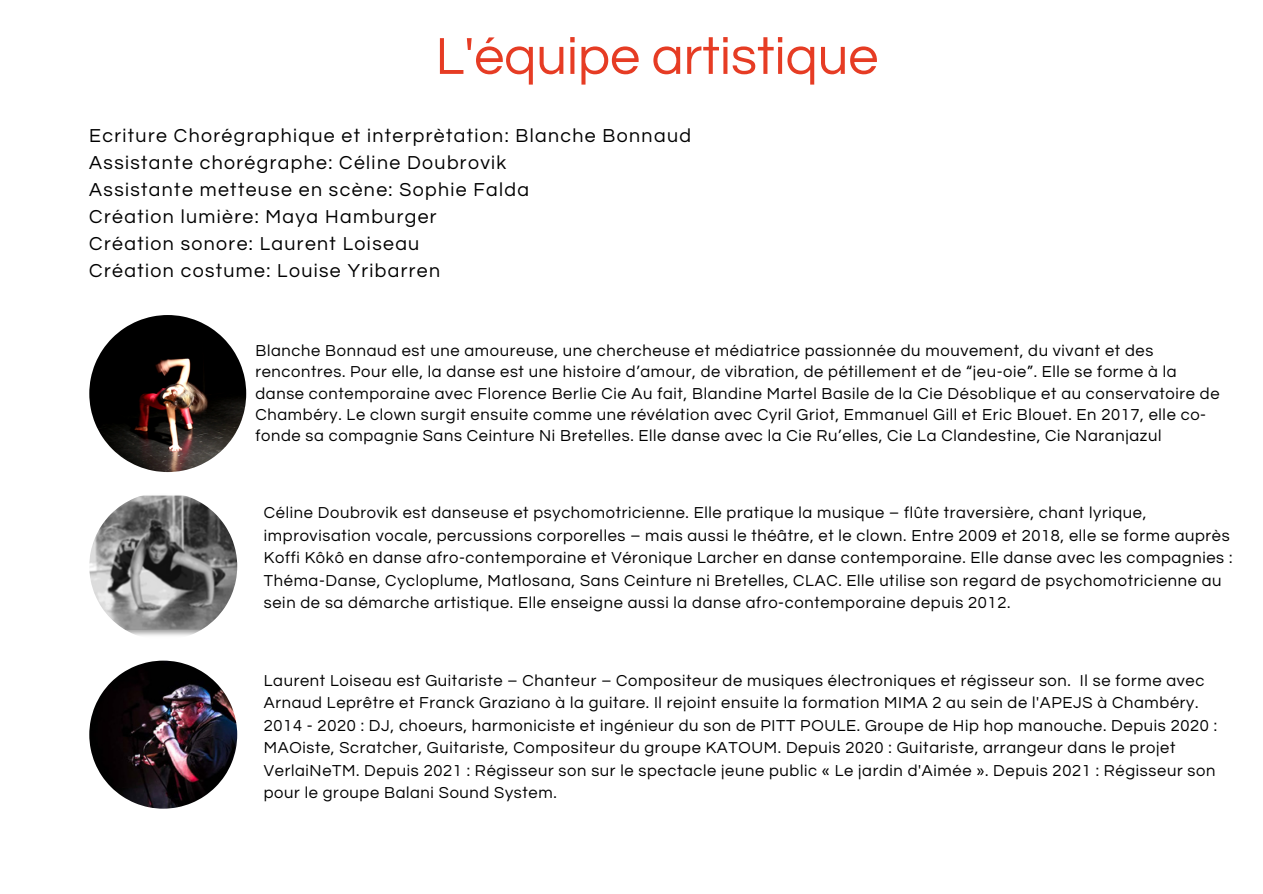
<style>
.page{position:relative;width:1263px;height:894px;background:#fff}
.page>*{position:absolute;margin:0;border:0;box-sizing:border-box;transform-origin:0 0}
.t1{font:54px "Questrial";color:#e63c24}
.t2{font:19.5px/27px "Questrial";letter-spacing:.07em;color:#000}
.t3{font:16.5px/22.5px "Questrial";letter-spacing:.04em;color:#000}
</style>
<div class="page">
<img style="left:89px;top:315px;width:157px;height:157px">
<img style="left:89px;top:495px;width:148px;height:141px">
<img style="left:89px;top:660px;width:148px;height:148px">
<p class="t1" style="left:436px;top:30px;width:444px">L'équipe artistique</p>
<p class="t2" style="left:89px;top:122px;width:603px">Ecriture Chorégraphique et interprètation: Blanche Bonnaud Assistante chorégraphe: Céline Doubrovik<br>Assistante metteuse en scène: Sophie Falda<br>Création lumière: Maya Hamburger<br>Création sonore: Laurent Loiseau<br>Création costume: Louise Yribarren</p>
<p class="t3" style="left:255px;top:340px;width:966px;line-height:21.3px">Blanche Bonnaud est une amoureuse, une chercheuse et médiatrice passionnée du mouvement, du vivant et des rencontres. Pour elle, la danse est une histoire d’amour, de vibration, de pétillement et de “jeu-oie”. Elle se forme à la danse contemporaine avec Florence Berlie Cie Au fait, Blandine Martel Basile de la Cie Désoblique et au conservatoire de Chambéry. Le clown surgit ensuite comme une révélation avec Cyril Griot, Emmanuel Gill et Eric Blouet. En 2017, elle co&shy;fonde sa compagnie Sans Ceinture Ni Bretelles. Elle danse avec la Cie Ru’elles, Cie La Clandestine, Cie Naranjazul</p>
<p class="t3" style="left:264px;top:501px;width:970px">Céline Doubrovik est danseuse et psychomotricienne. Elle pratique la musique – flûte traversière, chant lyrique, improvisation vocale, percussions corporelles – mais aussi le théâtre, et le clown. Entre 2009 et 2018, elle se forme auprès Koffi Kôkô en danse afro-contemporaine et Véronique Larcher en danse contemporaine. Elle danse avec les compagnies :<br>Théma-Danse, Cycloplume, Matlosana, Sans Ceinture ni Bretelles, CLAC. Elle utilise son regard de psychomotricienne au sein de sa démarche artistique. Elle enseigne aussi la danse afro-contemporaine depuis 2012.</p>
<p class="t3" style="left:264px;top:669px;width:955px">Laurent Loiseau est Guitariste – Chanteur – Compositeur de musiques électroniques et régisseur son. Il se forme avec Arnaud Leprêtre et Franck Graziano à la guitare. Il rejoint ensuite la formation MIMA 2 au sein de l'APEJS à Chambéry.<br>2014 - 2020 : DJ, choeurs, harmoniciste et ingénieur du son de PITT POULE. Groupe de Hip hop manouche. Depuis 2020 :<br>MAOiste, Scratcher, Guitariste, Compositeur du groupe KATOUM. Depuis 2020 : Guitariste, arrangeur dans le projet VerlaiNeTM. Depuis 2021 : Régisseur son sur le spectacle jeune public « Le jardin d'Aimée ». Depuis 2021 : Régisseur son pour le groupe Balani Sound System.</p>
</div>
